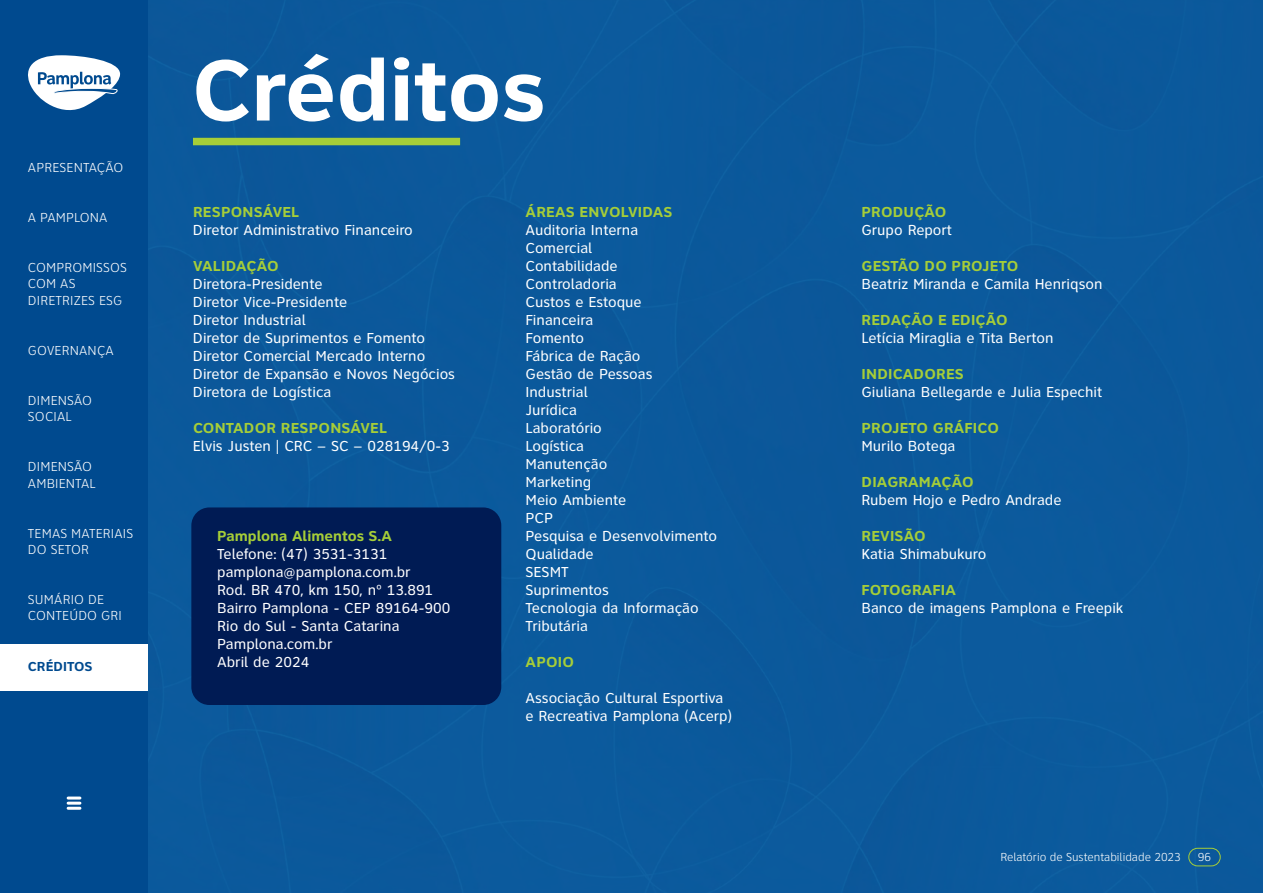
<style>
.page{position:relative;width:1263px;height:893px;background:#fff}
.page>*{position:absolute;margin:0;border:0;box-sizing:border-box;transform-origin:0 0}
.t1{font:700 90px "Clearview ATT";color:#fff}
.t2{font:15px/18px "Clearview ATT";color:#fff}
.t3{font:700 15px "Clearview ATT";letter-spacing:.015em;color:#a6ce38}
.t4{font:300 13.5px/16.2px "Clearview ATT";letter-spacing:.015em;color:#fff}
.t5{font:700 13.5px "Clearview ATT";letter-spacing:.005em;color:#004a8f}
.t6{font:300 12px "Clearview ATT";color:#fff}
</style>
<div class="page">
<div style="left:148px;top:0;width:1115px;height:893px;background:#0b599c"></div>
<div style="left:193px;top:138px;width:267px;height:7px;background:#a6ce38"></div>
<div style="left:191px;top:507px;width:310px;height:198px;background:#001b54;border-radius:18px"></div>
<div style="left:0;top:0;width:148px;height:893px;background:#004a8f"></div>
<svg style="left:28px;top:55px;width:92px;height:55px"></svg>
<div style="left:0;top:644px;width:148px;height:46px;background:#fff"></div>
<div style="left:1188px;top:848px;width:32px;height:18px;border:1px solid #a6ce38;border-radius:9px"></div>
<svg style="left:68px;top:796px;width:12px;height:14px"></svg>
<p class="t4" style="left:28px;top:159px;width:97px">APRESENTAÇÃO</p>
<p class="t4" style="left:28px;top:210px;width:81px">A PAMPLONA</p>
<p class="t4" style="left:28px;top:260px;width:100px">COMPROMISSOS<br>COM AS<br>DIRETRIZES ESG</p>
<p class="t4" style="left:28px;top:342px;width:87px">GOVERNANÇA</p>
<p class="t4" style="left:28px;top:393px;width:66px">DIMENSÃO<br>SOCIAL</p>
<p class="t4" style="left:28px;top:459px;width:69px">DIMENSÃO<br>AMBIENTAL</p>
<p class="t4" style="left:28px;top:525px;width:107px">TEMAS MATERIAIS<br>DO SETOR</p>
<p class="t4" style="left:28px;top:592px;width:95px">SUMÁRIO DE<br>CONTEÚDO GRI</p>
<p class="t5" style="left:28px;top:658px;width:66px">CRÉDITOS</p>
<p class="t1" style="left:191px;top:38px;width:356px">Créditos</p>
<p class="t3" style="left:193px;top:204px;width:108px">RESPONSÁVEL</p>
<p class="t2" style="left:193px;top:221px;width:221px">Diretor Administrativo Financeiro</p>
<p class="t3" style="left:193px;top:258px;width:87px">VALIDAÇÃO</p>
<p class="t2" style="left:193px;top:275px;width:131px">Diretora-Presidente</p>
<p class="t2" style="left:193px;top:293px;width:156px">Diretor Vice-Presidente</p>
<p class="t2" style="left:193px;top:311px;width:114px">Diretor Industrial</p>
<p class="t2" style="left:193px;top:329px;width:234px">Diretor de Suprimentos e Fomento</p>
<p class="t2" style="left:193px;top:347px;width:234px">Diretor Comercial Mercado Interno</p>
<p class="t2" style="left:193px;top:365px;width:264px">Diretor de Expansão e Novos Negócios</p>
<p class="t2" style="left:193px;top:383px;width:140px">Diretora de Logística</p>
<p class="t3" style="left:193px;top:420px;width:196px">CONTADOR RESPONSÁVEL</p>
<p class="t2" style="left:193px;top:437px;width:258px">Elvis Justen | CRC – SC – 028194/0-3</p>
<p class="t3" style="left:217px;top:528px;width:176px">Pamplona Alimentos S.A</p>
<p class="t2" style="left:217px;top:545px;width:172px">Telefone: (47) 3531-3131</p>
<p class="t2" style="left:217px;top:563px;width:195px">pamplona@pamplona.com.br</p>
<p class="t2" style="left:217px;top:581px;width:235px">Rod. BR 470, km 150, nº 13.891<br>Bairro Pamplona - CEP 89164-900<br>Rio do Sul - Santa Catarina</p>
<p class="t2" style="left:217px;top:635px;width:117px">Pamplona.com.br</p>
<p class="t2" style="left:217px;top:653px;width:94px">Abril de 2024</p>
<p class="t3" style="left:526px;top:204px;width:148px">ÁREAS ENVOLVIDAS</p>
<p class="t2" style="left:525px;top:221px;width:114px">Auditoria Interna</p>
<p class="t2" style="left:525px;top:239px;width:68px">Comercial</p>
<p class="t2" style="left:525px;top:257px;width:94px">Contabilidade</p>
<p class="t2" style="left:525px;top:275px;width:93px">Controladoria</p>
<p class="t2" style="left:525px;top:293px;width:118px">Custos e Estoque</p>
<p class="t2" style="left:525px;top:311px;width:69px">Financeira</p>
<p class="t2" style="left:525px;top:329px;width:60px">Fomento</p>
<p class="t2" style="left:525px;top:347px;width:117px">Fábrica de Ração</p>
<p class="t2" style="left:525px;top:365px;width:129px">Gestão de Pessoas</p>
<p class="t2" style="left:525px;top:383px;width:64px">Industrial</p>
<p class="t2" style="left:525px;top:401px;width:53px">Jurídica</p>
<p class="t2" style="left:525px;top:419px;width:78px">Laboratório</p>
<p class="t2" style="left:525px;top:437px;width:60px">Logística</p>
<p class="t2" style="left:525px;top:455px;width:83px">Manutenção</p>
<p class="t2" style="left:525px;top:473px;width:67px">Marketing</p>
<p class="t2" style="left:525px;top:491px;width:102px">Meio Ambiente</p>
<p class="t2" style="left:525px;top:509px;width:29px">PCP</p>
<p class="t2" style="left:525px;top:527px;width:193px">Pesquisa e Desenvolvimento</p>
<p class="t2" style="left:525px;top:545px;width:70px">Qualidade</p>
<p class="t2" style="left:525px;top:563px;width:45px">SESMT</p>
<p class="t2" style="left:525px;top:581px;width:85px">Suprimentos</p>
<p class="t2" style="left:525px;top:599px;width:175px">Tecnologia da Informação</p>
<p class="t2" style="left:525px;top:617px;width:64px">Tributária</p>
<p class="t3" style="left:526px;top:654px;width:50px">APOIO</p>
<p class="t2" style="left:525px;top:689px;width:199px">Associação Cultural Esportiva</p>
<p class="t2" style="left:525px;top:707px;width:208px">e Recreativa Pamplona (Acerp)</p>
<p class="t3" style="left:861px;top:204px;width:86px">PRODUÇÃO</p>
<p class="t2" style="left:861px;top:221px;width:92px">Grupo Report</p>
<p class="t3" style="left:861px;top:258px;width:158px">GESTÃO DO PROJETO</p>
<p class="t2" style="left:861px;top:275px;width:243px">Beatriz Miranda e Camila Henriqson</p>
<p class="t3" style="left:861px;top:312px;width:148px">REDAÇÃO E EDIÇÃO</p>
<p class="t2" style="left:861px;top:329px;width:193px">Letícia Miraglia e Tita Berton</p>
<p class="t3" style="left:861px;top:366px;width:104px">INDICADORES</p>
<p class="t2" style="left:861px;top:383px;width:242px">Giuliana Bellegarde e Julia Espechit</p>
<p class="t3" style="left:861px;top:420px;width:139px">PROJETO GRÁFICO</p>
<p class="t2" style="left:861px;top:437px;width:95px">Murilo Botega</p>
<p class="t3" style="left:861px;top:474px;width:114px">DIAGRAMAÇÃO</p>
<p class="t2" style="left:861px;top:491px;width:202px">Rubem Hojo e Pedro Andrade</p>
<p class="t3" style="left:861px;top:528px;width:66px">REVISÃO</p>
<p class="t2" style="left:861px;top:545px;width:126px">Katia Shimabukuro</p>
<p class="t3" style="left:861px;top:582px;width:96px">FOTOGRAFIA</p>
<p class="t2" style="left:861px;top:599px;width:264px">Banco de imagens Pamplona e Freepik</p>
<p class="t6" style="left:1000px;top:850px;width:182px">Relatório de Sustentabilidade 2023</p>
<p class="t6" style="left:1198px;top:850px;width:15px">96</p>
</div>
